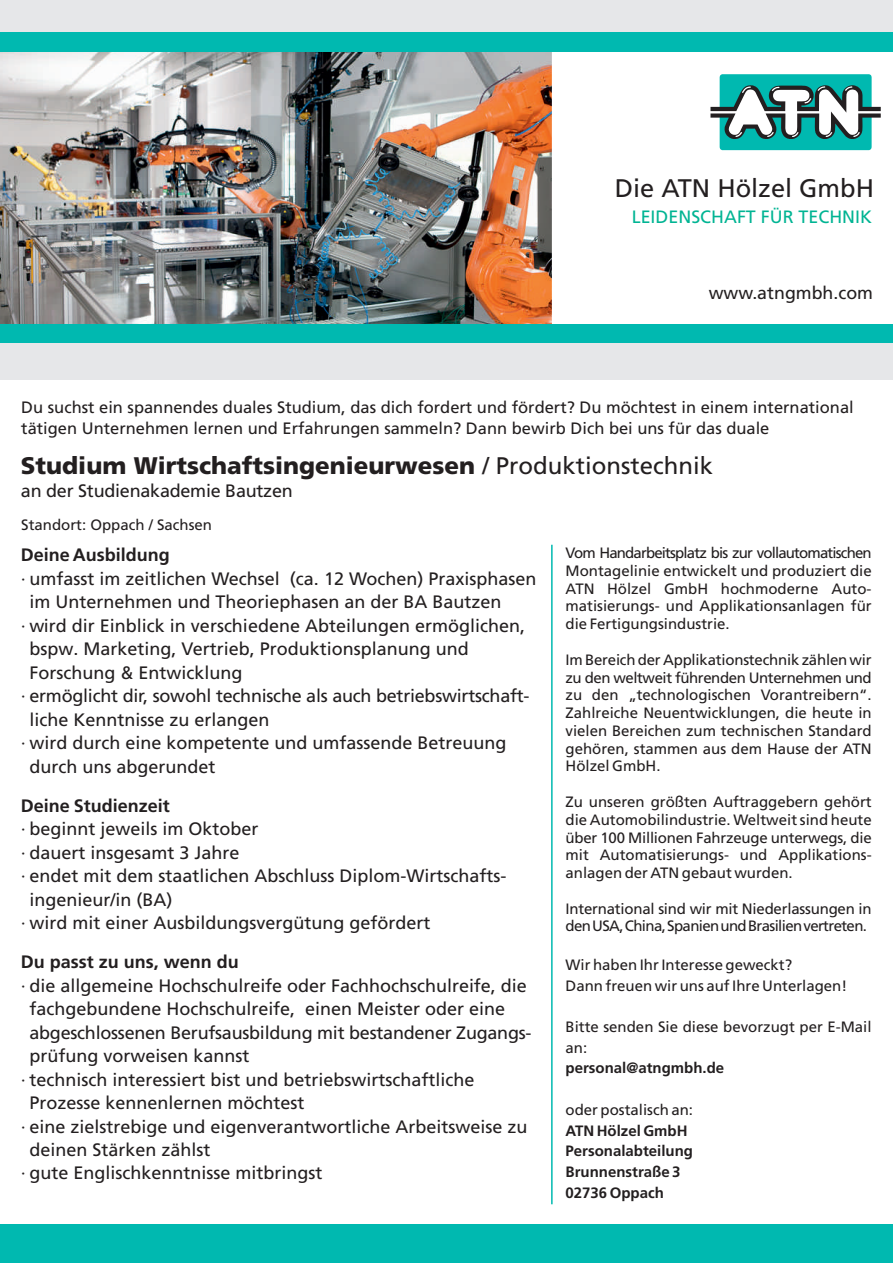
<style>
.page{position:relative;width:893px;height:1263px;background:#fff}
.page>*{position:absolute;margin:0;border:0;box-sizing:border-box;transform-origin:0 0}
.t1{font:25.35px "Frutiger LT Std";color:#231f20}
.t2{font:900 24px "Frutiger LT Std";color:#231f20}
.t3{font:18px "Frutiger LT Pro";color:#231f20}
.t4{font:700 18px "Frutiger LT Pro";color:#231f20}
.t5{font:18px "Frutiger LT Std";letter-spacing:-.015em;color:#231f20}
.t6{font:17.85px "Frutiger LT Std";color:#00b493}
.t7{font:17.85px "Frutiger LT Std";color:#231f20}
.t8{font:16.5px/20.7px "Frutiger LT Pro";color:#231f20}
.t9{font:15px/17.7px "Frutiger LT Pro";color:#231f20;text-align:justify}
.t10{font:700 15px/20.7px "Frutiger LT Pro";color:#231f20}
.t11{font:15px "Frutiger LT Std";color:#231f20}
.s1{font-weight:400}
</style>
<div class="page">
<img style="left:0;top:52px;width:552px;height:272px">
<div style="left:0;top:0;width:893px;height:32px;background:#e6e7e9"></div>
<div style="left:0;top:1224px;width:893px;height:39px;background:#00b9b0"></div>
<div style="left:0;top:32px;width:893px;height:20px;background:#00b9b0"></div>
<div style="left:0;top:324px;width:893px;height:19px;background:#00b9b0"></div>
<svg style="left:710px;top:74px;width:171px;height:76px"></svg>
<div style="left:0;top:343px;width:893px;height:37px;background:#e6e7e9"></div>
<hr style="left:551px;top:545px;width:2px;height:659px;background:#00b9b0">
<h1 class="t1" style="left:615px;top:178px;width:261px">Die ATN Hölzel GmbH</h1>
<p class="t6" style="left:632px;top:210px;width:242px">LEIDENSCHAFT FÜR TECHNIK</p>
<p class="t7" style="left:709px;top:286px;width:166px">www.atngmbh.com</p>
<p class="t8" style="left:21px;top:399px;width:834px">Du suchst ein spannendes duales Studium, das dich fordert und fördert? Du möchtest in einem international tätigen Unternehmen lernen und Erfahrungen sammeln? Dann bewirb Dich bei uns für das duale</p>
<h2 class="t2" style="left:21px;top:456px;width:694px">Studium Wirtschaftsingenieurwesen <span class="s1">/ Produktionstechnik</span></h2>
<p class="t5" style="left:21px;top:483px;width:273px">an der Studienakademie Bautzen</p>
<p class="t11" style="left:21px;top:519px;width:192px">Standort: Oppach / Sachsen</p>
<p class="t4" style="left:21px;top:548px;width:150px">Deine Ausbildung</p>
<p class="t3" style="left:21px;top:571px;width:517px">· umfasst im zeitlichen Wechsel (ca. 12 Wochen) Praxisphasen</p>
<p class="t3" style="left:29px;top:595px;width:474px">im Unternehmen und Theoriephasen an der BA Bautzen</p>
<p class="t3" style="left:21px;top:618px;width:506px">· wird dir Einblick in verschiedene Abteilungen ermöglichen,</p>
<p class="t3" style="left:29px;top:642px;width:441px">bspw. Marketing, Vertrieb, Produktionsplanung und</p>
<p class="t3" style="left:29px;top:665px;width:214px">Forschung &amp; Entwicklung</p>
<p class="t3" style="left:21px;top:689px;width:510px">· ermöglicht dir, sowohl technische als auch betriebswirtschaft-</p>
<p class="t3" style="left:29px;top:712px;width:242px">liche Kenntnisse zu erlangen</p>
<p class="t3" style="left:21px;top:736px;width:487px">· wird durch eine kompetente und umfassende Betreuung</p>
<p class="t3" style="left:29px;top:759px;width:188px">durch uns abgerundet</p>
<p class="t4" style="left:21px;top:798px;width:151px">Deine Studienzeit</p>
<p class="t3" style="left:21px;top:822px;width:239px">· beginnt jeweils im Oktober</p>
<p class="t3" style="left:21px;top:845px;width:220px">· dauert insgesamt 3 Jahre</p>
<p class="t3" style="left:21px;top:869px;width:487px">· endet mit dem staatlichen Abschluss Diplom-Wirtschafts-</p>
<p class="t3" style="left:29px;top:892px;width:145px">ingenieur/in (BA)</p>
<p class="t3" style="left:21px;top:915px;width:411px">· wird mit einer Ausbildungsvergütung gefördert</p>
<p class="t4" style="left:21px;top:955px;width:219px">Du passt zu uns, wenn du</p>
<p class="t3" style="left:21px;top:978px;width:507px">· die allgemeine Hochschulreife oder Fachhochschulreife, die</p>
<p class="t3" style="left:29px;top:1002px;width:477px">fachgebundene Hochschulreife, einen Meister oder eine</p>
<p class="t3" style="left:29px;top:1025px;width:504px">abgeschlossenen Berufsausbildung mit bestandener Zugangs-</p>
<p class="t3" style="left:29px;top:1048px;width:222px">prüfung vorweisen kannst</p>
<p class="t3" style="left:21px;top:1072px;width:455px">· technisch interessiert bist und betriebswirtschaftliche</p>
<p class="t3" style="left:29px;top:1095px;width:277px">Prozesse kennenlernen möchtest</p>
<p class="t3" style="left:21px;top:1119px;width:508px">· eine zielstrebige und eigenverantwortliche Arbeitsweise zu</p>
<p class="t3" style="left:29px;top:1142px;width:183px">deinen Stärken zählst</p>
<p class="t3" style="left:21px;top:1166px;width:303px">· gute Englischkenntnisse mitbringst</p>
<p class="t9" style="left:566px;top:545px;width:308px">Vom Handarbeitsplatz bis zur vollautomatischen Montagelinie entwickelt und produziert die ATN Hölzel GmbH hochmoderne Auto&shy;matisierungs- und Applikationsanlagen für die Fertigungsindustrie.</p>
<p class="t9" style="left:565px;top:652px;width:308px">Im Bereich der Applikationstechnik zählen wir zu den weltweit führenden Unternehmen und zu den „technologischen Vorantreibern“.<br>Zahlreiche Neuentwicklungen, die heute in vielen Bereichen zum technischen Standard gehören, stammen aus dem Hause der ATN Hölzel GmbH.</p>
<p class="t9" style="left:565px;top:794px;width:308px">Zu unseren größten Auftraggebern gehört die Automobilindustrie. Weltweit sind heute über 100 Millionen Fahrzeuge unterwegs, die mit Automatisierungs- und Applikations&shy;anlagen der ATN gebaut wurden.</p>
<p class="t9" style="left:565px;top:901px;width:308px">International sind wir mit Niederlassungen in denUSA,China,SpanienundBrasilienvertreten.</p>
<p class="t9" style="left:565px;top:956px;width:283px;line-height:20.7px">Wir haben Ihr Interesse geweckt?<br>Dann freuen wir uns auf Ihre Unterlagen!</p>
<p class="t9" style="left:565px;top:1018px;width:308px;line-height:20.7px">Bitte senden Sie diese bevorzugt per E-Mail an:</p>
<p class="t10" style="left:565px;top:1059px;width:160px">personal@atngmbh.de</p>
<p class="t9" style="left:565px;top:1102px;width:129px">oder postalisch an:</p>
<p class="t10" style="left:565px;top:1121px;width:129px">ATN Hölzel GmbH<br>Personalabteilung<br>Brunnenstraße 3<br>02736 Oppach</p>
</div>
